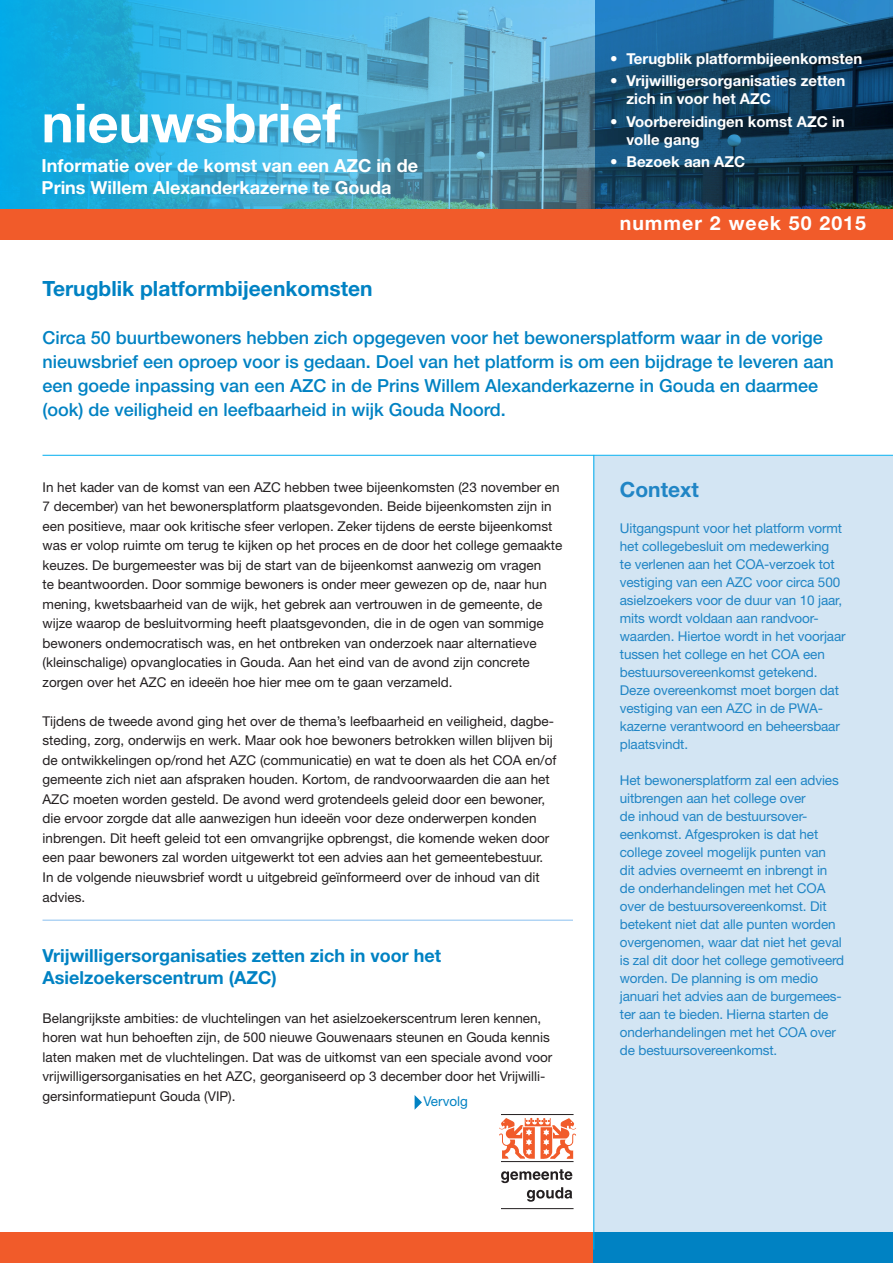
<style>
.page{position:relative;width:893px;height:1263px;background:#fff}
.page>*{position:absolute;margin:0;border:0;box-sizing:border-box;transform-origin:0 0}
.platte_tekst_wit{font:700 54px "Helvetica Neue LT Std";color:#fff}
.platte_tekst_wit-2{font:700 21px "Helvetica Neue LT Std";color:#0082c3}
.platte_tekst_wit-3{font:700 21px "Helvetica Neue LT Std";color:#2085c5}
.t1{font:700 19.5px "Helvetica Neue LT Std";letter-spacing:.05em;color:#fff}
.platte_tekst_wit-4{font:500 18px/24px "Helvetica Neue LT Std";color:#0082c3}
.Kop_11_pt{font:700 18px "Helvetica Neue LT Std";color:#fff}
.platte_tekst_wit-5{font:700 18px/21.6px "Helvetica Neue LT Std";color:#0082c3}
.platte_tekst_wit-6{font:700 15px/18px "Helvetica Neue LT Std";color:#fff}
.platte_tekst_wit-7{font:13.5px/19.5px "Helvetica Neue LT Std";color:#231f20}
.platte_tekst_wit-8{font:13.5px/18px "Helvetica Neue LT Std";letter-spacing:-.01em;color:#2085c5}
.platte_tekst_wit-9{font:13.5px "Helvetica Neue LT Std";color:#0082c3}
</style>
<div class="page">
<svg style="left:0;top:0;width:595px;height:209px;background:#3fa7ce"></svg>
<svg style="left:595px;top:0;width:298px;height:209px;background:#15496c"></svg>
<hr style="left:43px;top:919px;width:530px;height:2px;background:#b0d4f4">
<div style="left:0;top:1233px;width:593px;height:30px;background:#f15b2a"></div>
<svg style="left:501px;top:1169px;width:71px;height:33px"></svg>
<hr style="left:501px;top:1114px;width:73px;height:1px;background:#231f20">
<hr style="left:501px;top:1208px;width:73px;height:1px;background:#231f20">
<hr style="left:501px;top:1161px;width:73px;height:1px;background:#231f20">
<svg style="left:499px;top:1118px;width:77px;height:41px"></svg>
<div style="left:0;top:209px;width:893px;height:30px;background:#f15b2a"></div>
<div style="left:594px;top:456px;width:299px;height:798px;background:#d3e5f3"></div>
<div style="left:593px;top:1233px;width:300px;height:30px;background:#0082c3"></div>
<hr style="left:43px;top:455px;width:850px;height:1px;background:#00aeef">
<hr style="left:593px;top:455px;width:1px;height:794px;background:#00aeef">
<svg style="left:415px;top:1095px;width:7px;height:15px"></svg>
<p class="platte_tekst_wit" style="left:42px;top:90px;width:300px">nieuwsbrief</p>
<p class="Kop_11_pt" style="left:42px;top:155px;width:378px">Informatie over de komst van een AZC in de</p>
<p class="Kop_11_pt" style="left:42px;top:176px;width:351px">Prins Willem Alexanderkazerne te Gouda</p>
<p class="platte_tekst_wit-6" style="left:610px;top:49px;width:253px">• Terugblik platformbijeenkomsten</p>
<p class="platte_tekst_wit-6" style="left:626px;top:72px;width:220px;text-indent:-16px">• Vrijwilligersorganisaties zetten zich in voor het AZC</p>
<p class="platte_tekst_wit-6" style="left:626px;top:112px;width:220px;text-indent:-16px">• Voorbereidingen komst AZC in volle gang</p>
<p class="platte_tekst_wit-6" style="left:610px;top:152px;width:137px">• Bezoek aan AZC</p>
<p class="t1" style="left:620px;top:211px;width:247px">nummer 2 week 50 2015</p>
<p class="platte_tekst_wit-2" style="left:43px;top:276px;width:332px">Terugblik platformbijeenkomsten</p>
<p class="platte_tekst_wit-4" style="left:43px;top:326px;width:793px">Circa 50 buurtbewoners hebben zich opgegeven voor het bewonersplatform waar in de vorige nieuwsbrief een oproep voor is gedaan. Doel van het platform is om een bijdrage te leveren aan een goede inpassing van een AZC in de Prins Willem Alexanderkazerne in Gouda en daarmee (ook) de veiligheid en leefbaarheid in wijk Gouda Noord.</p>
<p class="platte_tekst_wit-7" style="left:43px;top:477px;width:521px">In het kader van de komst van een AZC hebben twee bijeenkomsten (23 november en 7 december) van het bewonersplatform plaatsgevonden. Beide bijeenkomsten zijn in een positieve, maar ook kritische sfeer verlopen. Zeker tijdens de eerste bijeenkomst was er volop ruimte om terug te kijken op het proces en de door het college gemaakte keuzes. De burgemeester was bij de start van de bijeenkomst aanwezig om vragen<br>te beantwoorden. Door sommige bewoners is onder meer gewezen op de, naar hun mening, kwetsbaarheid van de wijk, het gebrek aan vertrouwen in de gemeente, de wijze waarop de besluitvorming heeft plaatsgevonden, die in de ogen van sommige bewoners ondemocratisch was, en het ontbreken van onderzoek naar alternatieve (kleinschalige) opvanglocaties in Gouda. Aan het eind van de avond zijn concrete zorgen over het AZC en ideeën hoe hier mee om te gaan verzameld.</p>
<p class="platte_tekst_wit-7" style="left:43px;top:711px;width:515px">Tijdens de tweede avond ging het over de thema’s leefbaarheid en veiligheid, dagbe&shy;steding, zorg, onderwijs en werk. Maar ook hoe bewoners betrokken willen blijven bij de ontwikkelingen op/rond het AZC (communicatie) en wat te doen als het COA en/of gemeente zich niet aan afspraken houden. Kortom, de randvoorwaarden die aan het AZC moeten worden gesteld. De avond werd grotendeels geleid door een bewoner, die ervoor zorgde dat alle aanwezigen hun ideeën voor deze onderwerpen konden inbrengen. Dit heeft geleid tot een omvangrijke opbrengst, die komende weken door een paar bewoners zal worden uitgewerkt tot een advies aan het gemeentebestuur.<br>In de volgende nieuwsbrief wordt u uitgebreid geïnformeerd over de inhoud van dit advies.</p>
<p class="platte_tekst_wit-5" style="left:43px;top:944px;width:400px">Vrijwilligersorganisaties zetten zich in voor het<br>Asielzoekerscentrum (AZC)</p>
<p class="platte_tekst_wit-7" style="left:43px;top:1008px;width:511px">Belangrijkste ambities: de vluchtelingen van het asielzoekerscentrum leren kennen, horen wat hun behoeften zijn, de 500 nieuwe Gouwenaars steunen en Gouda kennis laten maken met de vluchtelingen. Dat was de uitkomst van een speciale avond voor vrijwilligersorganisaties en het AZC, georganiseerd op 3 december door het Vrijwilli&shy;gersinformatiepunt Gouda (VIP).</p>
<p class="platte_tekst_wit-9" style="left:423px;top:1093px;width:46px">Vervolg</p>
<p class="platte_tekst_wit-3" style="left:620px;top:477px;width:80px">Context</p>
<p class="platte_tekst_wit-8" style="left:620px;top:519px;width:227px">Uitgangspunt voor het platform vormt het collegebesluit om medewerking<br>te verlenen aan het COA-verzoek tot vestiging van een AZC voor circa 500 asielzoekers voor de duur van 10 jaar, mits wordt voldaan aan randvoor&shy;waarden. Hiertoe wordt in het voorjaar tussen het college en het COA een bestuursovereenkomst getekend.<br>Deze overeenkomst moet borgen dat vestiging van een AZC in de PWA&shy;kazerne verantwoord en beheersbaar plaatsvindt.</p>
<p class="platte_tekst_wit-8" style="left:620px;top:771px;width:226px">Het bewonersplatform zal een advies uitbrengen aan het college over<br>de inhoud van de bestuursover&shy;eenkomst. Afgesproken is dat het college zoveel mogelijk punten van dit advies overneemt en inbrengt in de onderhandelingen met het COA over de bestuursovereenkomst. Dit betekent niet dat alle punten worden overgenomen, waar dat niet het geval is zal dit door het college gemotiveerd worden. De planning is om medio januari het advies aan de burgemees&shy;ter aan te bieden. Hierna starten de onderhandelingen met het COA over de bestuursovereenkomst.</p>
</div>
